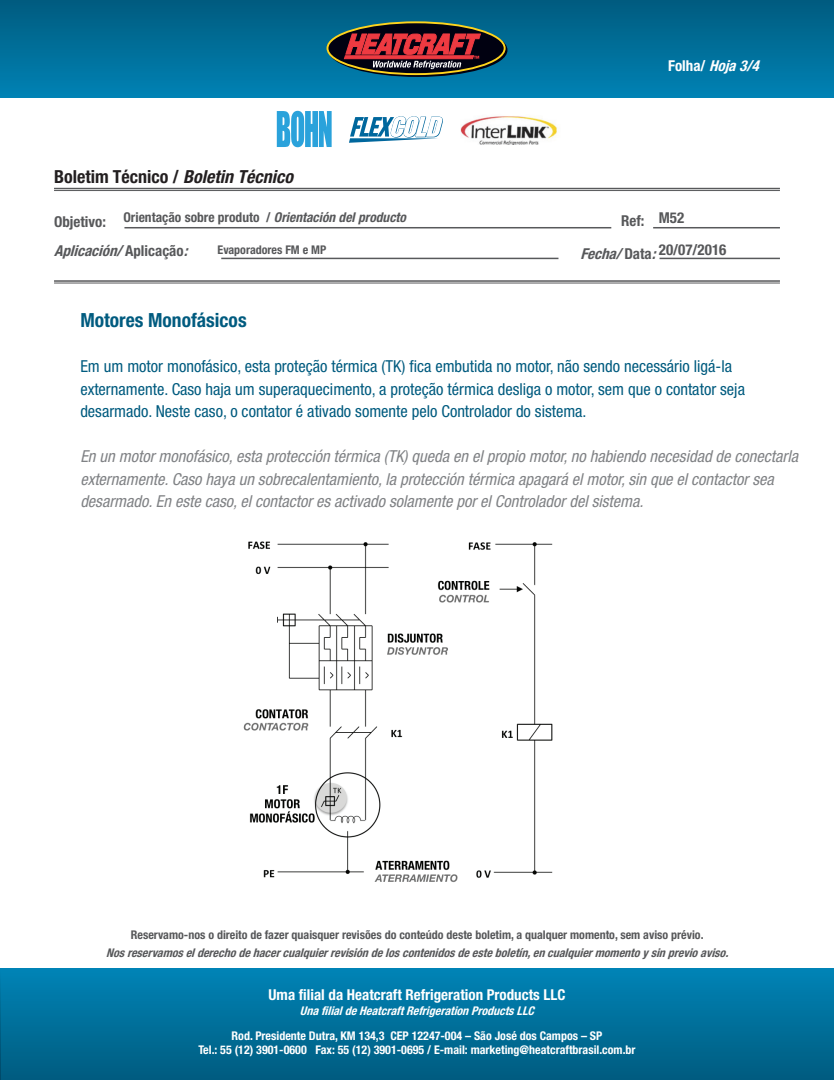
<style>
.page{position:relative;width:834px;height:1080px;background:#fff}
.page>*{position:absolute;margin:0;border:0;box-sizing:border-box;transform-origin:0 0}
.t1{font:700 condensed 19.5px "Helvetica Neue";color:#005b7f}
.t2{font:700 condensed 18px "Helvetica Neue";color:#231f20}
.t3{font:italic condensed 16.5px/22.5px "Helvetica Neue";color:#808285}
.t4{font:condensed 16.5px/22.5px "Helvetica Neue";color:#005b7f}
.t5{font:700 condensed 15px "Helvetica Neue";color:#fff}
.t6{font:italic 700 condensed 15px "Helvetica Neue";color:#57585a}
.t7{font:700 condensed 15px "Helvetica Neue";color:#57585a}
.t8{font:italic 700 condensed 15px "Helvetica Neue";color:#fff}
.t9{font:700 condensed 13.5px "Helvetica Neue";color:#57585a}
.t10{font:700 condensed 12px/14.4px "Helvetica Neue";color:#fff;text-align:center}
.t11{font:700 condensed 12px "Helvetica Neue";color:#57585a}
.t12{font:italic 700 condensed 12px "Helvetica Neue";color:#57585a}
.t13{font:italic 700 condensed 12px "Helvetica Neue";color:#fff}
.s1{font-style:normal}
.s2{font-style:italic}
</style>
<div class="page">
<hr style="left:0;top:968px;width:1px;height:112px;background:#0083b6">
<div style="left:1px;top:968px;width:832px;height:112px;background:#0083b6"></div>
<div style="left:1px;top:971px;width:832px;height:109px;background:linear-gradient(to bottom,#0083b5,#005c7f)"></div>
<img style="left:0;top:979px;width:1px;height:101px">
<div style="left:0;top:0;width:833px;height:98px;background:linear-gradient(to bottom,#015c7f,#0181b2)"></div>
<hr style="left:124px;top:227px;width:487px;height:1px;background:#58595b">
<hr style="left:653px;top:227px;width:126px;height:1px;background:#58595b">
<hr style="left:221px;top:258px;width:337px;height:1px;background:#58595b">
<hr style="left:659px;top:258px;width:120px;height:1px;background:#58595b">
<hr style="left:54px;top:280px;width:725px;height:2px;background:#58595b">
<hr style="left:54px;top:283px;width:725px;height:1px;background:#58595b">
<hr style="left:54px;top:188px;width:725px;height:1px;background:#58595b">
<hr style="left:54px;top:190px;width:725px;height:1px;background:#58595b">
<svg style="left:327px;top:22px;width:177px;height:52px;background:#1e1613"></svg>
<div style="left:326px;top:21px;width:179px;height:54px;border:2px solid #fed41d;border-radius:50%"></div>
<svg style="left:344px;top:34px;width:136px;height:35px;background:#8c3038"></svg>
<svg style="left:277px;top:111px;width:54px;height:36px;background:#4fb2e1"></svg>
<img style="left:460px;top:116px;width:97px;height:29px">
<svg style="left:349px;top:116px;width:94px;height:27px"></svg>
<img style="left:243px;top:541px;width:310px;height:342px">
<p class="t8" style="left:668px;top:57px;width:97px"><span class="s1">Folha/</span> Hoja3/4</p>
<p class="t2" style="left:54px;top:165px;width:241px">Boletim Técnico / <span class="s2">Boletin Técnico</span></p>
<p class="t9" style="left:123px;top:209px;width:284px">Orientação sobre produto / <span class="s2">Orientación del producto</span></p>
<p class="t11" style="left:217px;top:242px;width:110px">Evaporadores FM e MP</p>
<p class="t7" style="left:658px;top:240px;width:69px">20/07/2016</p>
<p class="t7" style="left:658px;top:209px;width:27px">M52</p>
<p class="t7" style="left:54px;top:213px;width:53px">Objetivo:</p>
<p class="t7" style="left:621px;top:211px;width:25px">Ref:</p>
<p class="t6" style="left:54px;top:242px;width:139px">Aplicación/<span class="s1">A p l i c a ç ã o</span> :</p>
<p class="t6" style="left:580px;top:245px;width:81px">Fecha/<span class="s1">D a t a</span> :</p>
<p class="t1" style="left:80px;top:309px;width:168px">Motores Monofásicos</p>
<p class="t4" style="left:80px;top:355px;width:666px">Em um motor monofásico, esta proteção térmica (TK) fica embutida no motor, não sendo necessário ligá-la externamente. Caso haja um superaquecimento, a proteção térmica desliga o motor, sem que o contator seja desarmado. Neste caso, o contator é ativado somente pelo Controlador do sistema.</p>
<p class="t3" style="left:80px;top:445px;width:719px">En un motor monofásico, esta protección térmica (TK) queda en el propio motor, no habiendo necesidad de conectarla externamente. Caso haya un sobrecalentamiento, la protección térmica apagará el motor, sin que el contactor sea desarmado. En este caso, el contactor es activado solamente por el Controlador del sistema.</p>
<p class="t11" style="left:131px;top:928px;width:574px">Reservamo-nos o direito de fazer quaisquer revisões do conteúdo deste boletim, a qualquer momento, sem aviso prévio.</p>
<p class="t12" style="left:106px;top:946px;width:627px">Nosreservamoselderechodehacercualquierrevisióndeloscontenidosdeesteboletín,encualquiermomentoysinprevioaviso.</p>
<p class="t5" style="left:268px;top:986px;width:298px">Uma filial da Heatcraft Refrigeration Products LLC</p>
<p class="t13" style="left:300px;top:1003px;width:239px">UnafilialdeHeatcraftRefrigerationProductsLLC</p>
<p class="t10" style="left:198px;top:1028px;width:438px">Rod. Presidente Dutra, KM 134,3 CEP 12247-004 – São José dos Campos – SP<br>Tel.: 55 (12) 3901-0600 Fax: 55 (12) 3901-0695 / E-mail: marketing@heatcraftbrasil.com.br</p>
</div>
